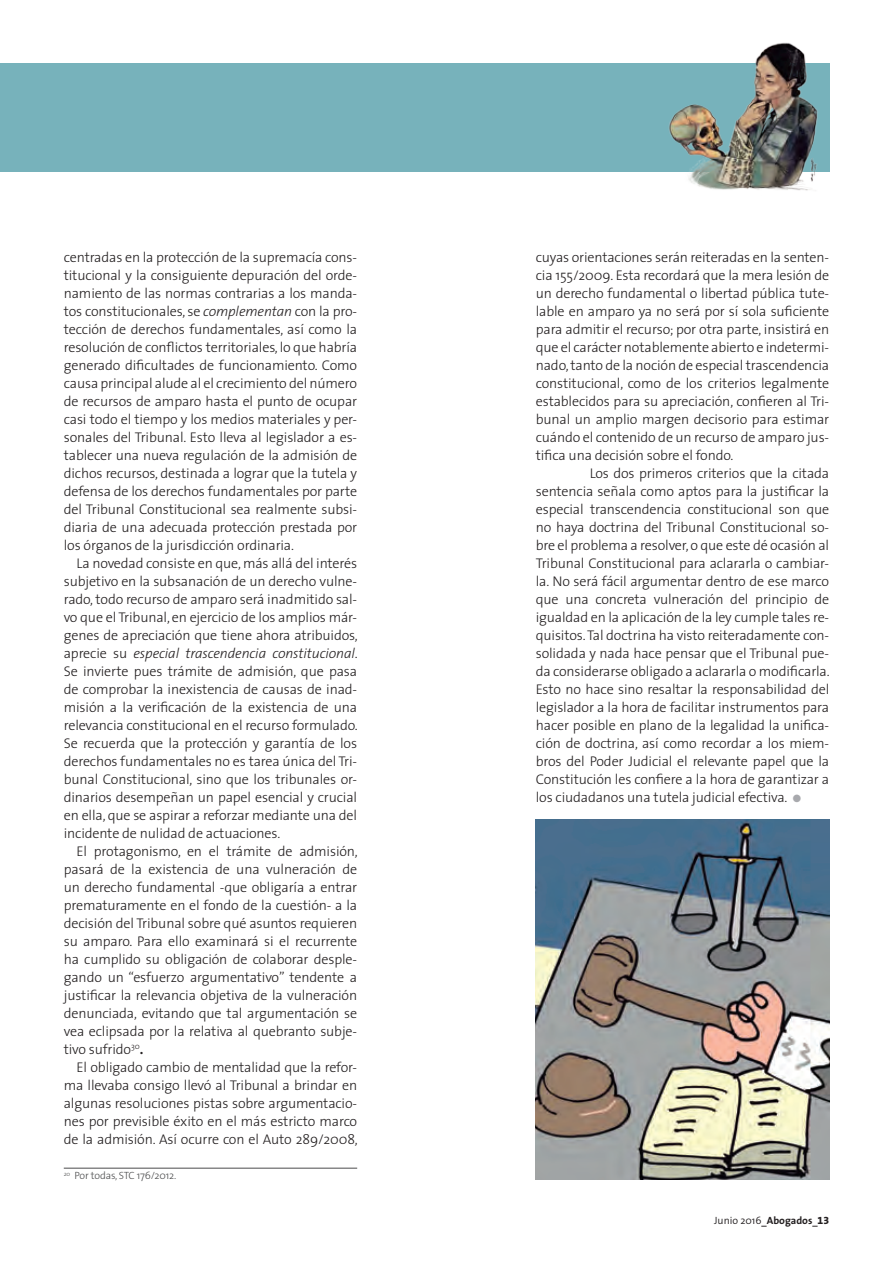
<style>
.page{position:relative;width:893px;height:1263px;background:#fff}
.page>*{position:absolute;margin:0;border:0;box-sizing:border-box;transform-origin:0 0}
.t1{font:300 14.1px/18px "The Sans";letter-spacing:-.01em;color:#231f20;text-align:justify}
.t2{font:300 10.5px "The Sans";letter-spacing:-.015em;color:#4b4c4d}
.t3{font:300 10.5px "The Sans";color:#231f20}
.s1{font-style:italic}
.s2{font-weight:700}
.s3{color:#a8a9ad}
.s4{font-weight:600}
.s5{font-family:"The Sans Extra Bold Expert";font-weight:400}
</style>
<div class="page">
<div style="left:0;top:64px;width:829px;height:108px;background:#77b2bb"></div>
<img style="left:651px;top:42px;width:179px;height:149px">
<hr style="left:64px;top:1168px;width:293px;height:1px;background:#4b4c4d">
<img style="left:536px;top:820px;width:293px;height:360px">
<p class="t1" style="left:64px;top:248px;width:295px">centradas en la protección de la supremacía cons&shy;titucional y la consiguiente depuración del orde&shy;namiento de las normas contrarias a los manda&shy;tos constitucionales, se <span class="s1">complementan</span> con la pro&shy;tección de derechos fundamentales, así como la resolución de conflictos territoriales, lo que habría generado dificultades de funcionamiento. Como causa principal alude al el crecimiento del número de recursos de amparo hasta el punto de ocupar casi todo el tiempo y los medios materiales y per&shy;sonales del Tribunal. Esto lleva al legislador a es&shy;tablecer una nueva regulación de la admisión de dichos recursos, destinada a lograr que la tutela y defensa de los derechos fundamentales por parte del Tribunal Constitucional sea realmente subsi&shy;diaria de una adecuada protección prestada por los órganos de la jurisdicción ordinaria.</p>
<p class="t1" style="left:64px;top:554px;width:296px;text-indent:13px">La novedad consiste en que, más allá del interés subjetivo en la subsanación de un derecho vulne&shy;rado, todo recurso de amparo será inadmitido sal&shy;vo que el Tribunal, en ejercicio de los amplios már&shy;genes de apreciación que tiene ahora atribuidos, aprecie su <span class="s1">especial trascendencia constitucional</span>.<br>Se invierte pues trámite de admisión, que pasa de comprobar la inexistencia de causas de inad&shy;misión a la verificación de la existencia de una relevancia constitucional en el recurso formulado.<br>Se recuerda que la protección y garantía de los derechos fundamentales no es tarea única del Tri&shy;bunal Constitucional, sino que los tribunales or&shy;dinarios desempeñan un papel esencial y crucial en ella, que se aspirar a reforzar mediante una del incidente de nulidad de actuaciones.</p>
<p class="t1" style="left:64px;top:842px;width:296px;text-indent:13px">El protagonismo, en el trámite de admisión, pasará de la existencia de una vulneración de un derecho fundamental -que obligaría a entrar prematuramente en el fondo de la cuestión- a la decisión del Tribunal sobre qué asuntos requieren su amparo. Para ello examinará si el recurrente ha cumplido su obligación de colaborar desple&shy;gando un “esfuerzo argumentativo” tendente a justificar la relevancia objetiva de la vulneración denunciada, evitando que tal argumentación se vea eclipsada por la relativa al quebranto subje&shy;tivo sufrido<sup>30</sup><span class="s2">.</span></p>
<p class="t1" style="left:64px;top:1058px;width:296px;text-indent:13px">El obligado cambio de mentalidad que la refor&shy;ma llevaba consigo llevó al Tribunal a brindar en algunas resoluciones pistas sobre argumentacio&shy;nes por previsible éxito en el más estricto marco de la admisión. Así ocurre con el Auto 289/2008,</p>
<p class="t2" style="left:64px;top:1167px;width:114px"><sup>20</sup> Por todas, STC 176/2012.</p>
<p class="t1" style="left:536px;top:248px;width:295px">cuyas orientaciones serán reiteradas en la senten&shy;cia 155/2009. Esta recordará que la mera lesión de un derecho fundamental o libertad pública tute&shy;lable en amparo ya no será por sí sola suficiente para admitir el recurso; por otra parte, insistirá en que el carácter notablemente abierto e indetermi&shy;nado, tanto de la noción de especial trascendencia constitucional, como de los criterios legalmente establecidos para su apreciación, confieren al Tri&shy;bunal un amplio margen decisorio para estimar cuándo el contenido de un recurso de amparo jus&shy;tifica una decisión sobre el fondo.</p>
<p class="t1" style="left:536px;top:464px;width:295px;text-indent:54px">Los dos primeros criterios que la citada sentencia señala como aptos para la justificar la especial transcendencia constitucional son que no haya doctrina del Tribunal Constitucional so&shy;bre el problema a resolver, o que este dé ocasión al Tribunal Constitucional para aclararla o cambiar&shy;la. No será fácil argumentar dentro de ese marco que una concreta vulneración del principio de igualdad en la aplicación de la ley cumple tales re&shy;quisitos. Tal doctrina ha visto reiteradamente con&shy;solidada y nada hace pensar que el Tribunal pue&shy;da considerarse obligado a aclararla o modificarla.<br>Esto no hace sino resaltar la responsabilidad del legislador a la hora de facilitar instrumentos para hacer posible en plano de la legalidad la unifica&shy;ción de doctrina, así como recordar a los miem&shy;bros del Poder Judicial el relevante papel que la Constitución les confiere a la hora de garantizar a los ciudadanos una tutela judicial efectiva. <span class="s3">●</span></p>
<p class="t3" style="left:714px;top:1211px;width:117px">Junio 2016<span class="s4">_</span><span class="s2">Abogados</span><span class="s4">_</span><span class="s5">13</span></p>
</div>
